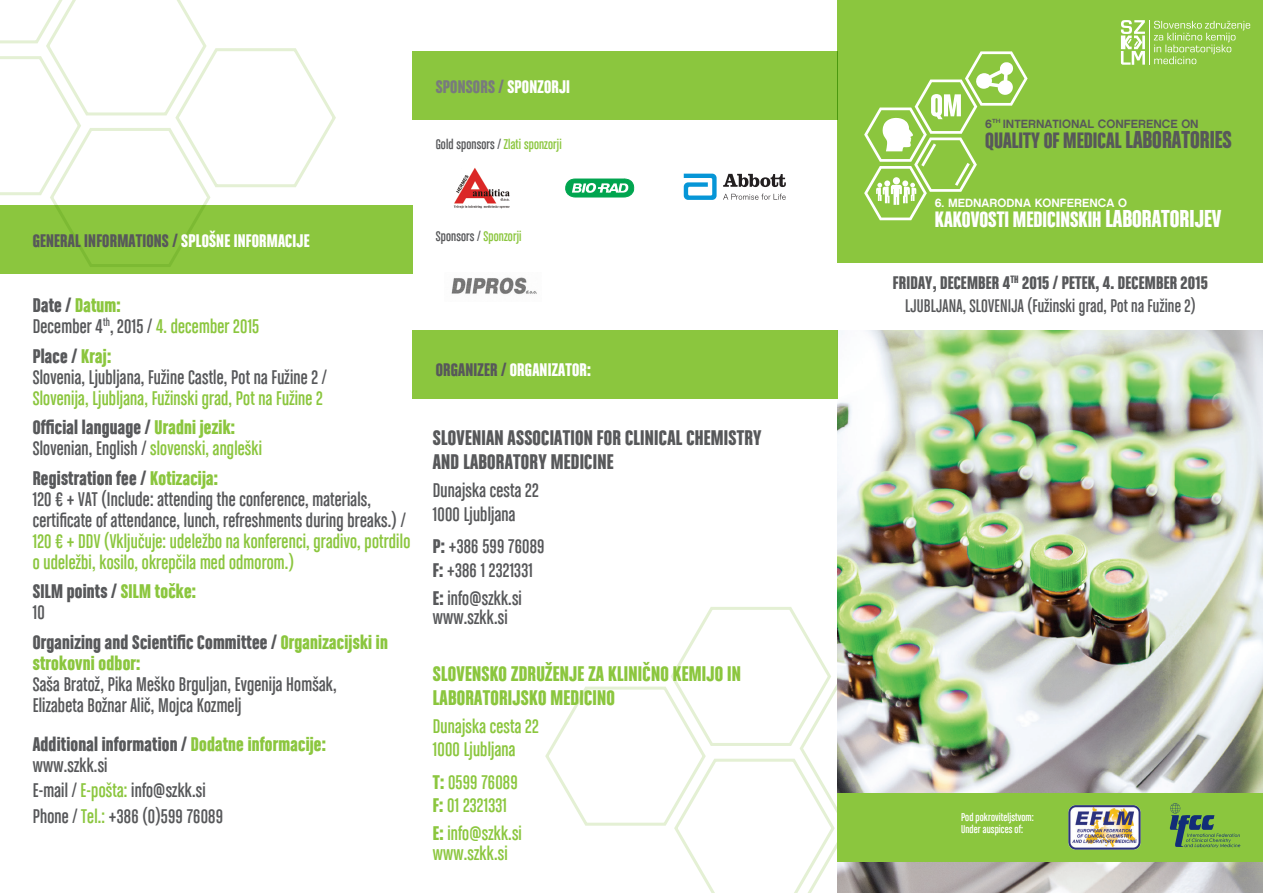
<style>
.page{position:relative;width:1263px;height:893px;background:#fff}
.page>*{position:absolute;margin:0;border:0;box-sizing:border-box;transform-origin:0 0}
.t1{font:23.7px "Chalet Comprime CE Hong Kong Eighty";color:#fff}
.t2{font:23.7px "Chalet Comprime CE Hong Kong Sixty";color:#57585a}
.t3{font:22.5px/24px "Chalet Comprime CE Hong Kong Sixty";letter-spacing:.01em;color:#57585a}
.t4{font:22.5px/24px "Chalet Comprime CE Hong Kong Sixty";letter-spacing:.01em;color:#8bc63e}
.t5{font:21px/23.7px "Chalet Comprime CE Cologne Sixty";letter-spacing:.01em;color:#57585a}
.t6{font:21px/23.7px "Chalet Comprime CE Cologne Sixty";letter-spacing:.01em;color:#8bc63e}
.t7{font:21px/21px "Chalet Comprime CE Hong Kong Sixty";letter-spacing:.01em;color:#57585a}
.t8{font:21px "Chalet Comprime CE Hong Kong Sixty";letter-spacing:.01em;color:#8bc63e}
.t9{font:19.35px "Chalet Comprime CE Hong Kong Sixty";letter-spacing:.01em;color:#57585a}
.t10{font:19.35px "Chalet Comprime CE Cologne Sixty";letter-spacing:.01em;color:#57585a}
.t11{font:19.35px "Chalet Comprime CE Hong Kong Sixty";letter-spacing:.01em;color:#fff}
.t12{font:19.35px "Chalet Comprime CE Hong Kong Sixty";letter-spacing:.01em;color:#787a7d}
.t13{font:15px "Chalet Comprime CE Cologne Sixty";letter-spacing:.01em;color:#8bc63e}
.t14{font:15px "Chalet Comprime CE Cologne Sixty";letter-spacing:.01em;color:#57585a}
.t15{font:12px/12px "Chalet Comprime CE Cologne Sixty";letter-spacing:.01em;color:#fff}
.t16{font:12px "Chalet CE New York Nineteen Eighty";color:#57585a}
.t17{font:12px "Chalet CE New York Nineteen Eighty";color:#fff}
.s1{color:#fff}
.s2{color:#57585a}
.s3{color:#8bc63e}
.s4{font-family:"Chalet Comprime CE Hong Kong Sixty"}
.s5{font-size:25.95px}
</style>
<div class="page">
<svg style="left:545px;top:605px;width:293px;height:288px"></svg>
<img style="left:838px;top:331px;width:425px;height:562px">
<div style="left:838px;top:0;width:425px;height:262px;background:#8bc63e"></div>
<div style="left:412px;top:51px;width:426px;height:69px;background:#8bc63e"></div>
<div style="left:0;top:205px;width:412px;height:69px;background:#8bc63e"></div>
<div style="left:412px;top:331px;width:426px;height:68px;background:#8bc63e"></div>
<svg style="left:0;top:0;width:336px;height:267px"></svg>
<svg style="left:723px;top:194px;width:63px;height:6px"></svg>
<svg style="left:684px;top:174px;width:33px;height:26px"></svg>
<svg style="left:723px;top:174px;width:63px;height:13px"></svg>
<img style="left:451px;top:277px;width:86px;height:18px">
<div style="left:838px;top:793px;width:425px;height:69px;background:#8bc63e"></div>
<img style="left:1068px;top:805px;width:73px;height:45px">
<svg style="left:1170px;top:803px;width:70px;height:45px"></svg>
<img style="left:453px;top:168px;width:57px;height:41px">
<svg style="left:565px;top:179px;width:70px;height:18px"></svg>
<svg style="left:864px;top:51px;width:163px;height:169px"></svg>
<svg style="left:1154px;top:21px;width:96px;height:43px"></svg>
<hr style="left:1149px;top:20px;width:1px;height:45px;background:#fff">
<svg style="left:1121px;top:20px;width:24px;height:45px"></svg>
<p class="t12" style="left:436px;top:76px;width:136px">SPONSORS / <span class="s1">SPONZORJI</span></p>
<p class="t13" style="left:436px;top:136px;width:128px"><span class="s2">Gold sponsors /</span> Zlati sponzorji</p>
<p class="t9" style="left:33px;top:230px;width:278px">GENERAL INFORMATIONS / <span class="s1">SPLOŠNE INFORMACIJE</span></p>
<p class="t8" style="left:33px;top:293px;width:89px"><span class="s2">Date /</span> Datum:</p>
<p class="t5" style="left:33px;top:314px;width:228px">December 4<sup>th</sup>, 2015 / <span class="s3">4. december 2015</span></p>
<p class="t7" style="left:33px;top:345px;width:80px">Place / <span class="s3">Kraj:</span></p>
<p class="t5" style="left:33px;top:365px;width:296px">Slovenia, Ljubljana, Fužine Castle, Pot na Fužine 2 /</p>
<p class="t6" style="left:33px;top:386px;width:292px">Slovenija, Ljubljana, Fužinski grad, Pot na Fužine 2</p>
<p class="t7" style="left:33px;top:416px;width:204px">Official language / <span class="s3">Uradni jezik:</span></p>
<p class="t5" style="left:33px;top:436px;width:231px">Slovenian, English / <span class="s3">slovenski, angleški</span></p>
<p class="t7" style="left:33px;top:467px;width:187px">Registration fee / <span class="s3">Kotizacija:</span></p>
<p class="t5" style="left:33px;top:488px;width:374px;line-height:21px">120 € + VAT (Include: attending the conference, materials, certificate of attendance, lunch, refreshments during breaks.) /</p>
<p class="t6" style="left:33px;top:530px;width:379px;line-height:21px">120 € + DDV (Vključuje: udeležbo na konferenci, gradivo, potrdilo o udeležbi, kosilo, okrepčila med odmorom.)</p>
<p class="t7" style="left:33px;top:580px;width:165px">SILM points / <span class="s3">SILM točke:</span></p>
<p class="t5" style="left:33px;top:600px;width:13px">10</p>
<p class="t7" style="left:33px;top:631px;width:357px">Organizing and Scientific Committee / <span class="s3">Organizacijski in strokovni odbor:</span></p>
<p class="t5" style="left:33px;top:673px;width:305px;line-height:21px">Saša Bratož, Pika Meško Brguljan, Evgenija Homšak,<br>Elizabeta Božnar Alič, Mojca Kozmelj</p>
<p class="t7" style="left:33px;top:733px;width:295px">Additional information / <span class="s3">Dodatne informacije:</span></p>
<p class="t5" style="left:33px;top:752px;width:192px;line-height:25.2px">www.szkk.si<br>E-mail / <span class="s3">E-pošta:</span> info@szkk.si<br>Phone / <span class="s3">Tel.:</span> +386 (0)599 76089</p>
<p class="t14" style="left:436px;top:228px;width:87px">Sponsors / <span class="s3">Sponzorji</span></p>
<p class="t11" style="left:436px;top:358px;width:157px"><span class="s2">ORGANIZER /</span> ORGANIZATOR:</p>
<p class="t3" style="left:433px;top:425px;width:330px">SLOVENIAN ASSOCIATION FOR CLINICAL CHEMISTRY<br>AND LABORATORY MEDICINE</p>
<p class="t5" style="left:433px;top:478px;width:107px">Dunajska cesta 22<br>1000 Ljubljana</p>
<p class="t5" style="left:433px;top:534px;width:113px"><span class="s4">P:</span> +386 599 76089<br><span class="s4">F:</span> +386 1 2321331</p>
<p class="t5" style="left:433px;top:588px;width:91px;line-height:19.5px"><span class="s4">E:</span> info@szkk.si www.szkk.si</p>
<p class="t4" style="left:433px;top:661px;width:310px">SLOVENSKO ZDRUŽENJE ZA KLINIČNO KEMIJO IN<br>LABORATORIJSKO MEDICINO</p>
<p class="t6" style="left:433px;top:714px;width:107px">Dunajska cesta 22<br>1000 Ljubljana</p>
<p class="t6" style="left:433px;top:770px;width:86px"><span class="s4">T:</span> 0599 76089<br><span class="s4">F:</span> 01 2321331</p>
<p class="t6" style="left:433px;top:824px;width:91px;line-height:19.5px"><span class="s4">E:</span> info@szkk.si www.szkk.si</p>
<p class="t16" style="left:985px;top:117px;width:215px">6<sup>TH</sup> INTERNATIONAL CONFERENCE ON</p>
<p class="t2" style="left:985px;top:126px;width:248px">QUALITY OF MEDICAL <span class="s5">LABORATORIES</span></p>
<p class="t17" style="left:935px;top:196px;width:194px">6. MEDNARODNA KONFERENCA O</p>
<p class="t1" style="left:935px;top:205px;width:288px">KAKOVOSTI MEDICINSKIH <span class="s5">LABORATORIJEV</span></p>
<p class="t9" style="left:893px;top:271px;width:317px">FRIDAY, DECEMBER 4<sup>TH</sup> 2015 / PETEK, 4. DECEMBER 2015</p>
<p class="t10" style="left:905px;top:295px;width:292px">LJUBLJANA, SLOVENIJA (Fužinski grad, Pot na Fužine 2)</p>
<p class="t15" style="left:961px;top:810px;width:74px">Pod pokroviteljstvom:<br>Under auspices of:</p>
</div>
